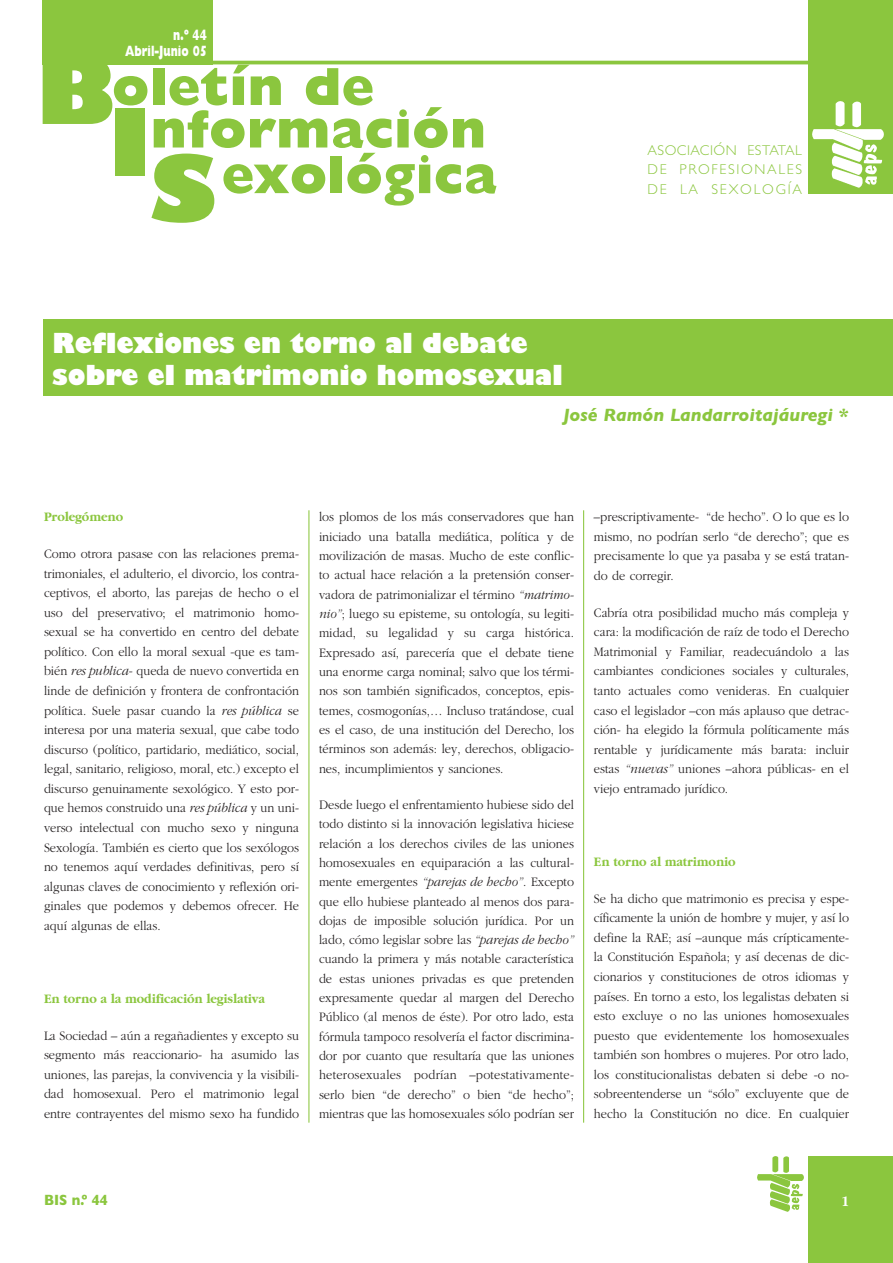
<style>
.page{position:relative;width:893px;height:1263px;background:#fff}
.page>*{position:absolute;margin:0;border:0;box-sizing:border-box;transform-origin:0 0}
.t1{font:800 90px "Gill Sans";color:#8bc63e}
.t2{font:800 54px/45.6px "Gill Sans";color:#8bc63e;text-align:right}
.t3{font:800 27px/32.4px "Gill Sans";color:#fff;scale:.92 1}
.t4{font:italic 700 18px "Gill Sans";color:#8bc63e}
.t5{font:800 15px/16.5px "Gill Sans";color:#fff;text-align:right;scale:.7 1}
.t6{font:700 15px "Gill Sans";color:#8bc63e;scale:.9 1}
.t7{font:700 15px "Garamond";color:#fff;scale:.9 1}
.t8{font:300 14.25px/19.5px "Gill Sans";letter-spacing:.115em;color:#8bc63e;text-align:justify}
.t9{font:300 13.5px/19.6px "Garamond";color:#231f20;text-align:justify;scale:.92 1}
.t10{font:700 13.5px "Garamond";color:#8bc63e;scale:.92 1}
.s1{font-style:normal}
.s2{font-style:italic}
</style>
<div class="page">
<div style="left:808px;top:1157px;width:85px;height:106px;background:#8bc63e"></div>
<div style="left:43px;top:319px;width:850px;height:76px;background:#8bc63e"></div>
<hr style="left:308px;top:510px;width:1px;height:613px;background:#8bc63e">
<hr style="left:583px;top:510px;width:1px;height:613px;background:#8bc63e">
<hr style="left:43px;top:61px;width:807px;height:3px;background:#8bc63e">
<div style="left:43px;top:0;width:170px;height:65px;background:#8bc63e"></div>
<div style="left:808px;top:0;width:85px;height:194px;background:#8bc63e"></div>
<img style="left:812px;top:101px;width:71px;height:86px">
<img style="left:758px;top:1157px;width:45px;height:54px">
<p class="t5" style="left:125px;top:28px;width:118px">n.º 44<br>Abril-Junio 05</p>
<h2 class="t2" style="left:112px;top:69px;width:264px">oletín de</h2>
<h1 class="t1" style="left:108px;top:109px;width:45px">I</h1>
<h1 class="t1" style="left:36px;top:57px;width:80px">B</h1>
<h2 class="t2" style="left:150px;top:112px;width:348px">nformación exológica</h2>
<h1 class="t1" style="left:150px;top:155px;width:67px">S</h1>
<h3 class="t3" style="left:53px;top:329px;width:556px">Reflexiones en torno al debate sobre el matrimonio homosexual</h3>
<p class="t8" style="left:647px;top:140px;width:156px">ASOCIACIÓN ESTATAL DE PROFESIONALES DE LA SEXOLOGÍA</p>
<h3 class="t4" style="left:563px;top:405px;width:287px">José Ramón Landarroitajáuregi <span class="s1">*</span></h3>
<p class="t10" style="left:44px;top:509px;width:88px">Prolegómeno</p>
<p class="t9" style="left:44px;top:543px;width:279px">Como otrora pasase con las relaciones prema&shy;trimoniales, el adulterio, el divorcio, los contra&shy;ceptivos, el aborto, las parejas de hecho o el uso del preservativo; el matrimonio homo&shy;sexual se ha convertido en centro del debate político. Con ello la moral sexual -que es tam&shy;bién <span class="s2">res publica</span>- queda de nuevo convertida en linde de definición y frontera de confrontación política. Suele pasar cuando la <span class="s2">res pública</span> se interesa por una materia sexual, que cabe todo discurso (político, partidario, mediático, social, legal, sanitario, religioso, moral, etc.) excepto el discurso genuinamente sexológico. Y esto por&shy;que hemos construido una <span class="s2">res pública</span> y un uni&shy;verso intelectual con mucho sexo y ninguna Sexología. También es cierto que los sexólogos no tenemos aquí verdades definitivas, pero sí algunas claves de conocimiento y reflexión ori&shy;ginales que podemos y debemos ofrecer. He aquí algunas de ellas.</p>
<p class="t10" style="left:44px;top:990px;width:242px">En torno a la modificación legislativa</p>
<p class="t9" style="left:44px;top:1025px;width:279px">La Sociedad – aún a regañadientes y excepto su segmento más reaccionario- ha asumido las uniones, las parejas, la convivencia y la visibili&shy;dad homosexual. Pero el matrimonio legal entre contrayentes del mismo sexo ha fundido</p>
<p class="t9" style="left:319px;top:507px;width:279px">los plomos de los más conservadores que han iniciado una batalla mediática, política y de movilización de masas. Mucho de este conflic&shy;to actual hace relación a la pretensión conser&shy;vadora de patrimonializar el término <span class="s2">“matrimo&shy;nio”</span>; luego su episteme, su ontología, su legiti&shy;midad, su legalidad y su carga histórica.<br>Expresado así, parecería que el debate tiene una enorme carga nominal; salvo que los térmi&shy;nos son también significados, conceptos, epis&shy;temes, cosmogonías,… Incluso tratándose, cual es el caso, de una institución del Derecho, los términos son además: ley, derechos, obligacio&shy;nes, incumplimientos y sanciones.</p>
<p class="t9" style="left:319px;top:794px;width:279px">Desde luego el enfrentamiento hubiese sido del todo distinto si la innovación legislativa hiciese relación a los derechos civiles de las uniones homosexuales en equiparación a las cultural&shy;mente emergentes <span class="s2">“parejas de hecho”</span>. Excepto que ello hubiese planteado al menos dos para&shy;dojas de imposible solución jurídica. Por un lado, cómo legislar sobre las <span class="s2">“parejas de hecho” </span>cuando la primera y más notable característica de estas uniones privadas es que pretenden expresamente quedar al margen del Derecho Público (al menos de éste). Por otro lado, esta fórmula tampoco resolvería el factor discrimina&shy;dor por cuanto que resultaría que las uniones heterosexuales podrían –potestativamente&shy;serlo bien “de derecho” o bien “de hecho”; mientras que las homosexuales sólo podrían ser</p>
<p class="t9" style="left:594px;top:507px;width:279px">–prescriptivamente- “de hecho”. O lo que es lo mismo, no podrían serlo “de derecho”; que es precisamente lo que ya pasaba y se está tratan&shy;do de corregir.</p>
<p class="t9" style="left:594px;top:602px;width:279px">Cabría otra posibilidad mucho más compleja y cara: la modificación de raíz de todo el Derecho Matrimonial y Familiar, readecuándolo a las cambiantes condiciones sociales y culturales, tanto actuales como venideras. En cualquier caso el legislador –con más aplauso que detrac&shy;ción- ha elegido la fórmula políticamente más rentable y jurídicamente más barata: incluir estas <span class="s2">“nuevas”</span> uniones –ahora públicas- en el viejo entramado jurídico.</p>
<p class="t10" style="left:594px;top:853px;width:155px">En torno al matrimonio</p>
<p class="t9" style="left:594px;top:888px;width:279px">Se ha dicho que matrimonio es precisa y espe&shy;cíficamente la unión de hombre y mujer, y así lo define la RAE; así –aunque más crípticamente&shy;la Constitución Española; y así decenas de dic&shy;cionarios y constituciones de otros idiomas y países. En torno a esto, los legalistas debaten si esto excluye o no las uniones homosexuales puesto que evidentemente los homosexuales también son hombres o mujeres. Por otro lado, los constitucionalistas debaten si debe -o no&shy;sobreentenderse un “sólo” excluyente que de hecho la Constitución no dice. En cualquier</p>
<p class="t6" style="left:44px;top:1191px;width:72px">BIS n.º 44</p>
<p class="t7" style="left:841px;top:1191px;width:10px">1</p>
</div>
